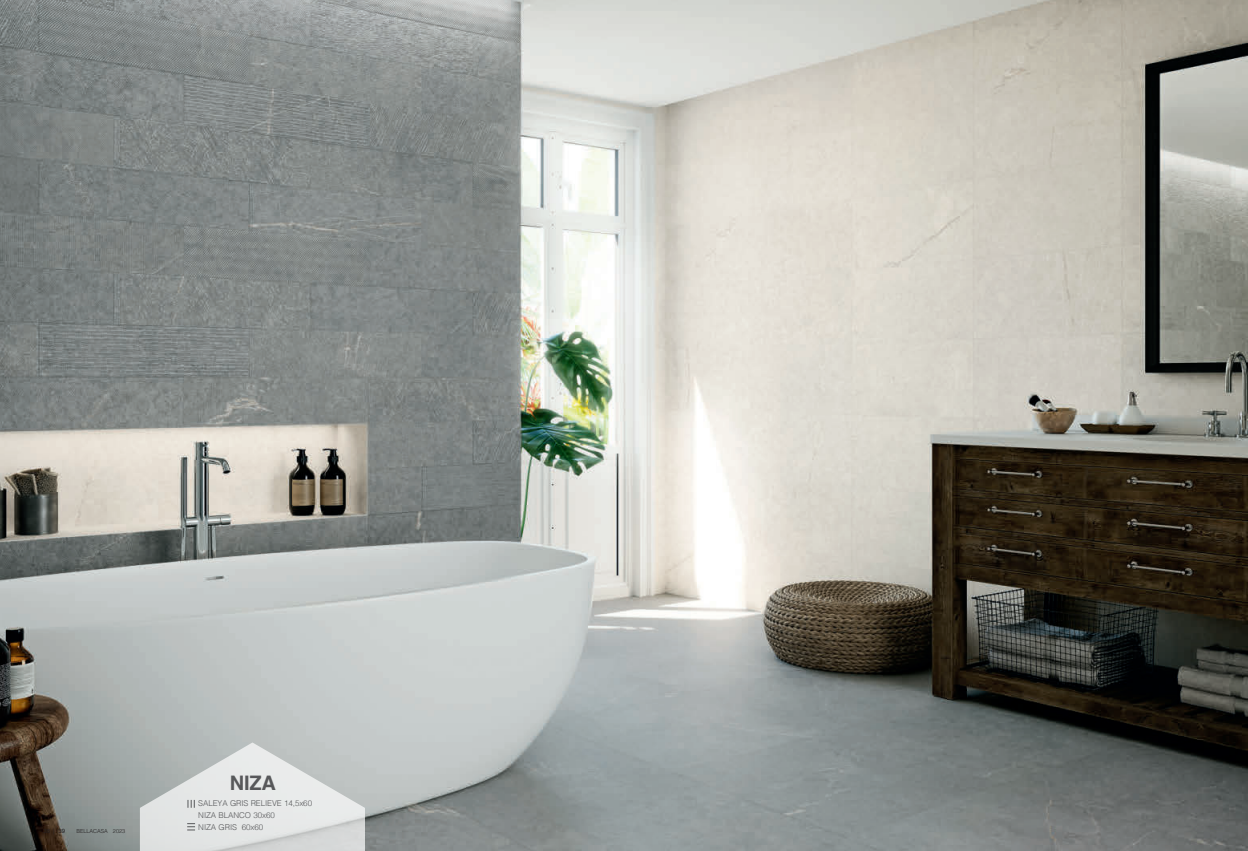
<style>
.page{position:relative;width:1248px;height:851px;background:#fff}
.page>*{position:absolute;margin:0;border:0;box-sizing:border-box;transform-origin:0 0}
.t1{font:700 20px "Helvetica";color:#57585a}
.t2{font:300 8px/12px "Helvetica";letter-spacing:-.01em;color:#57585a}
.t3{font:300 5.5px "Helvetica";color:#231f20}
</style>
<div class="page">
<img style="left:0;top:0;width:1247px;height:850px">
<svg style="left:140px;top:742px;width:225px;height:108px;background:#d4d7d6"></svg>
<p class="t3" style="left:76px;top:826px;width:50px">BELLACASA 2023</p>
<h1 class="t1" style="left:230px;top:766px;width:48px">NIZA</h1>
<p class="t2" style="left:198px;top:796px;width:115px">SALEYA GRIS RELIEVE 14,5x60<br>NIZA BLANCO 30x60<br>NIZA GRIS 60x60</p>
</div>
